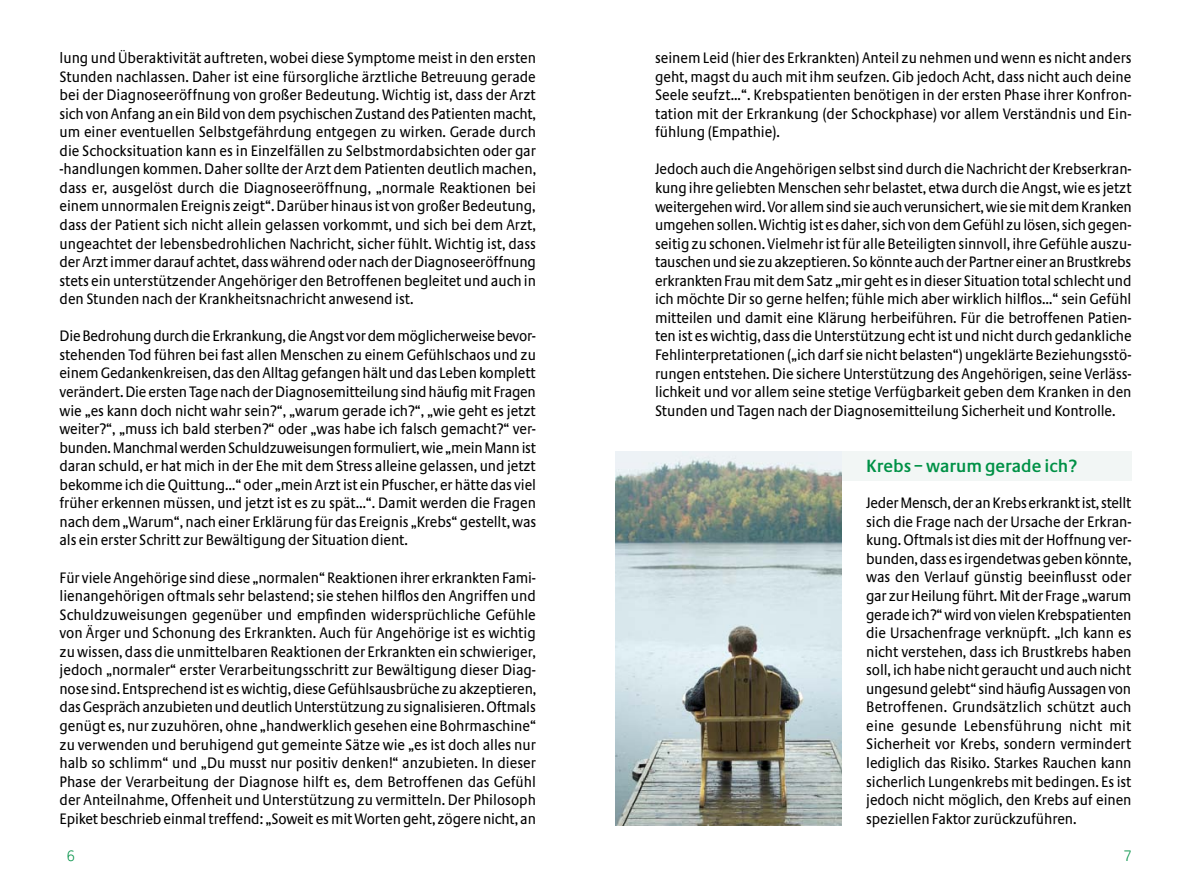
<style>
.page{position:relative;width:1191px;height:893px;background:#fff}
.page>*{position:absolute;margin:0;border:0;box-sizing:border-box;transform-origin:0 0}
.t1{font:600 18.38px "Praxis EF";color:#009146;scale:.95 1}
.t2{font:15.75px/18.6px "Praxis EF";letter-spacing:-.005em;color:#000;text-align:justify;scale:.9 1}
.t3{font:300 15.75px "Praxis EF";color:#009146;scale:.9 1}
</style>
<div class="page">
<div style="left:817px;top:452px;width:314px;height:29px;background:#f2f6f5"></div>
<img style="left:615px;top:452px;width:226px;height:373px">
<p class="t2" style="left:60px;top:49px;width:531px">lung und Überaktivität auftreten, wobei diese Symptome meist in den ersten Stunden nachlassen. Daher ist eine fürsorgliche ärztliche Betreuung gerade bei der Diagnoseeröffnung von großer Bedeutung. Wichtig ist, dass der Arzt sich von Anfang an ein Bild von dem psychischen Zustand des Patienten macht, um einer eventuellen Selbstgefährdung entgegen zu wirken. Gerade durch die Schocksituation kann es in Einzelfällen zu Selbstmordabsichten oder gar -handlungen kommen. Daher sollte der Arzt dem Patienten deutlich machen, dass er, ausgelöst durch die Diagnoseeröffnung, „normale Reaktionen bei einem unnormalen Ereignis zeigt“. Darüber hinaus ist von großer Bedeutung, dass der Patient sich nicht allein gelassen vorkommt, und sich bei dem Arzt, ungeachtet der lebensbedrohlichen Nachricht, sicher fühlt. Wichtig ist, dass der Arzt immer darauf achtet, dass während oder nach der Diagnoseeröffnung stets ein unterstützender Angehöriger den Betroffenen begleitet und auch in den Stunden nach der Krankheitsnachricht anwesend ist.</p>
<p class="t2" style="left:60px;top:327px;width:531px">Die Bedrohung durch die Erkrankung, die Angst vor dem möglicherweise bevor&shy;stehenden Tod führen bei fast allen Menschen zu einem Gefühlschaos und zu einem Gedankenkreisen, das den Alltag gefangen hält und das Leben komplett verändert. Die ersten Tage nach der Diagnosemitteilung sind häufig mit Fragen wie „es kann doch nicht wahr sein?“, „warum gerade ich?“, „wie geht es jetzt weiter?“, „muss ich bald sterben?“ oder „was habe ich falsch gemacht?“ ver&shy;bunden. Manchmal werden Schuldzuweisungen formuliert, wie „mein Mann ist daran schuld, er hat mich in der Ehe mit dem Stress alleine gelassen, und jetzt bekomme ich die Quittung…“ oder „mein Arzt ist ein Pfuscher, er hätte das viel früher erkennen müssen, und jetzt ist es zu spät…“. Damit werden die Fragen nach dem „Warum“, nach einer Erklärung für das Ereignis „Krebs“ gestellt, was als ein erster Schritt zur Bewältigung der Situation dient.</p>
<p class="t2" style="left:60px;top:568px;width:531px">Für viele Angehörige sind diese „normalen“ Reaktionen ihrer erkrankten Fami&shy;lienangehörigen oftmals sehr belastend; sie stehen hilflos den Angriffen und Schuldzuweisungen gegenüber und empfinden widersprüchliche Gefühle von Ärger und Schonung des Erkrankten. Auch für Angehörige ist es wichtig zu wissen, dass die unmittelbaren Reaktionen der Erkrankten ein schwieriger, jedoch „normaler“ erster Verarbeitungsschritt zur Bewältigung dieser Diag&shy;nose sind. Entsprechend ist es wichtig, diese Gefühlsausbrüche zu akzeptieren, das Gespräch anzubieten und deutlich Unterstützung zu signalisieren. Oftmals genügt es, nur zuzuhören, ohne „handwerklich gesehen eine Bohrmaschine“ zu verwenden und beruhigend gut gemeinte Sätze wie „es ist doch alles nur halb so schlimm“ und „Du musst nur positiv denken!“ anzubieten. In dieser Phase der Verarbeitung der Diagnose hilft es, dem Betroffenen das Gefühl der Anteilnahme, Offenheit und Unterstützung zu vermitteln. Der Philosoph Epiket beschrieb einmal treffend: „Soweit es mit Worten geht, zögere nicht, an</p>
<p class="t2" style="left:655px;top:49px;width:531px">seinem Leid (hier des Erkrankten) Anteil zu nehmen und wenn es nicht anders geht, magst du auch mit ihm seufzen. Gib jedoch Acht, dass nicht auch deine Seele seufzt...“. Krebspatienten benötigen in der ersten Phase ihrer Konfron&shy;tation mit der Erkrankung (der Schockphase) vor allem Verständnis und Ein&shy;fühlung (Empathie).</p>
<p class="t2" style="left:655px;top:160px;width:531px">Jedoch auch die Angehörigen selbst sind durch die Nachricht der Krebserkran&shy;kung ihre geliebten Menschen sehr belastet, etwa durch die Angst, wie es jetzt weitergehen wird. Vor allem sind sie auch verunsichert, wie sie mit dem Kranken umgehen sollen. Wichtig ist es daher, sich von dem Gefühl zu lösen, sich gegen&shy;seitig zu schonen. Vielmehr ist für alle Beteiligten sinnvoll, ihre Gefühle auszu&shy;tauschen und sie zu akzeptieren. So könnte auch der Partner einer an Brustkrebs erkrankten Frau mit dem Satz „mir geht es in dieser Situation total schlecht und ich möchte Dir so gerne helfen; fühle mich aber wirklich hilflos…“ sein Gefühl mitteilen und damit eine Klärung herbeiführen. Für die betroffenen Patien&shy;ten ist es wichtig, dass die Unterstützung echt ist und nicht durch gedankliche Fehlinterpretationen („ich darf sie nicht belasten“) ungeklärte Beziehungsstö&shy;rungen entstehen. Die sichere Unterstützung des Angehörigen, seine Verläss&shy;lichkeit und vor allem seine stetige Verfügbarkeit geben dem Kranken in den Stunden und Tagen nach der Diagnosemitteilung Sicherheit und Kontrolle.</p>
<p class="t1" style="left:866px;top:456px;width:223px">Krebs – warum gerade ich?</p>
<p class="t2" style="left:866px;top:494px;width:296px">Jeder Mensch, der an Krebs erkrankt ist, stellt sich die Frage nach der Ursache der Erkran&shy;kung. Oftmals ist dies mit der Hoffnung ver&shy;bunden, dass es irgendetwas geben könnte, was den Verlauf günstig beeinflusst oder gar zur Heilung führt. Mit der Frage „warum gerade ich?“ wird von vielen Krebspatienten die Ursachenfrage verknüpft. „Ich kann es nicht verstehen, dass ich Brustkrebs haben soll, ich habe nicht geraucht und auch nicht ungesund gelebt“ sind häufig Aussagen von Betroffenen. Grundsätzlich schützt auch eine gesunde Lebensführung nicht mit Sicherheit vor Krebs, sondern vermindert lediglich das Risiko. Starkes Rauchen kann sicherlich Lungenkrebs mit bedingen. Es ist jedoch nicht möglich, den Krebs auf einen speziellen Faktor zurückzuführen.</p>
<p class="t3" style="left:67px;top:847px;width:10px">6</p>
<p class="t3" style="left:1123px;top:847px;width:10px">7</p>
</div>
